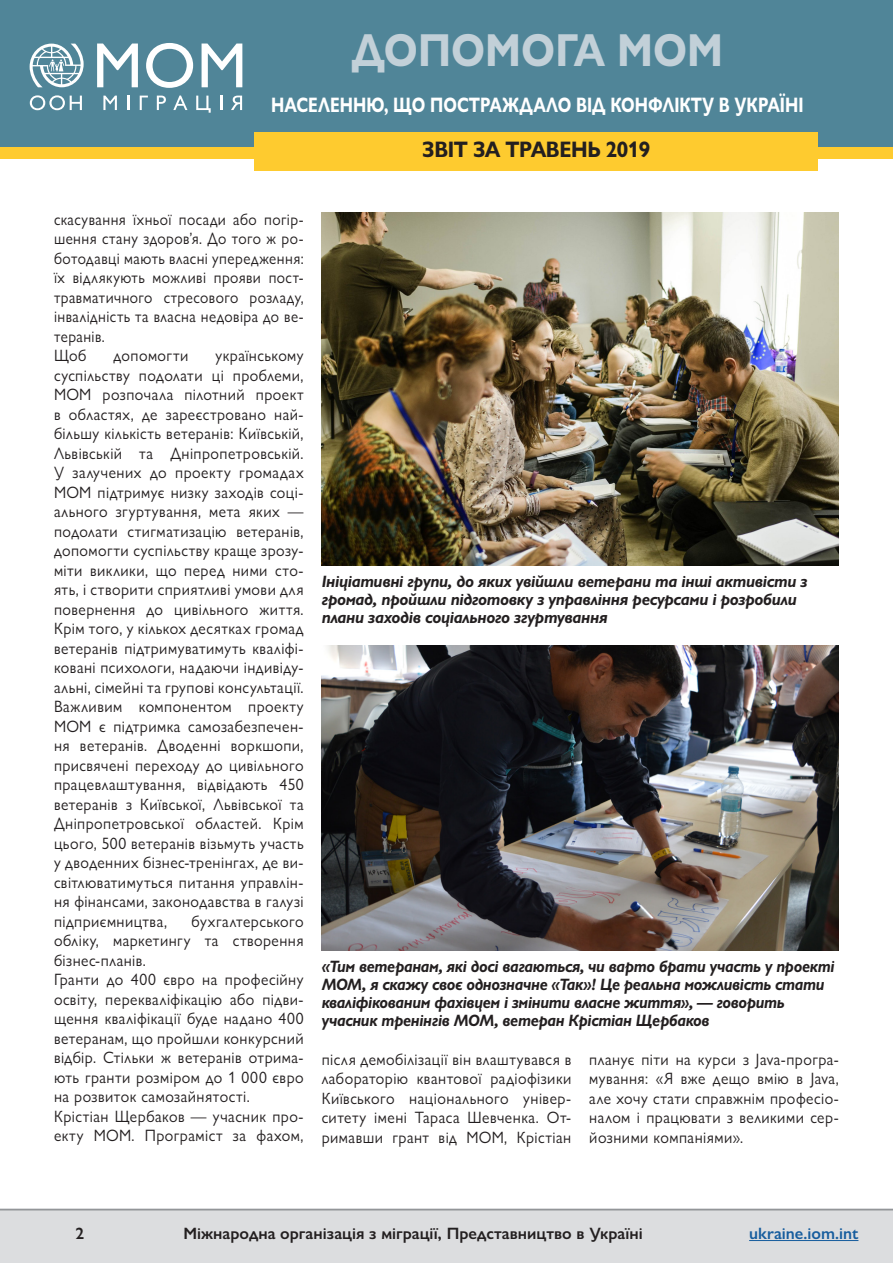
<style>
.page{position:relative;width:893px;height:1263px;background:#fff}
.page>*{position:absolute;margin:0;border:0;box-sizing:border-box;transform-origin:0 0}
.t1{font:700 46.5px "Gill Sans Nova";color:#c2d0d8;scale:.87 1}
.t2{font:700 22.5px "Gill Sans Nova";letter-spacing:-.02em;color:#231f20;scale:.9 1}
.t3{font:700 21px "Gill Sans Nova";color:#fff;scale:.77 1}
.t4{font:16.5px/19.5px "Gill Sans Nova";letter-spacing:.03em;color:#231f20;text-align:justify;scale:.95 1}
.t5{font:italic 700 16.5px/18px "Gill Sans Nova";letter-spacing:-.02em;color:#231f20;scale:.95 1}
.t6{font:16.5px/19.5px "Gill Sans Nova";letter-spacing:.03em;color:#231f20;text-align:justify;scale:.92 1}
.t7{font:italic 700 16.5px/18px "Gill Sans Nova";letter-spacing:-.02em;color:#231f20}
.t8{font:600 16.5px "Gill Sans Nova";color:#231f20}
.t9{font:600 16.5px "Gill Sans Nova";color:#175d9e}
</style>
<div class="page">
<img style="left:322px;top:645px;width:517px;height:305px">
<img style="left:322px;top:213px;width:516px;height:353px">
<div style="left:0;top:1209px;width:893px;height:54px;background:#dcdddf"></div>
<hr style="left:0;top:1209px;width:893px;height:1px;background:#939598">
<hr style="left:749px;top:1240px;width:109px;height:1px;background:#175d9e">
<div style="left:0;top:0;width:893px;height:151px;background:#508598"></div>
<div style="left:0;top:147px;width:893px;height:11px;background:#fecb2f"></div>
<div style="left:255px;top:132px;width:563px;height:39px;background:#fecb2f"></div>
<svg style="left:146px;top:43px;width:47px;height:45px"></svg>
<svg style="left:202px;top:44px;width:40px;height:43px"></svg>
<svg style="left:97px;top:44px;width:41px;height:43px"></svg>
<svg style="left:30px;top:44px;width:54px;height:43px"></svg>
<svg style="left:30px;top:95px;width:52px;height:15px"></svg>
<svg style="left:103px;top:96px;width:14px;height:14px"></svg>
<svg style="left:127px;top:96px;width:2px;height:14px"></svg>
<svg style="left:140px;top:96px;width:8px;height:14px"></svg>
<svg style="left:157px;top:96px;width:9px;height:14px"></svg>
<svg style="left:173px;top:96px;width:14px;height:14px"></svg>
<svg style="left:196px;top:96px;width:15px;height:17px"></svg>
<svg style="left:220px;top:96px;width:2px;height:14px"></svg>
<svg style="left:231px;top:96px;width:11px;height:14px"></svg>
<h1 class="t1" style="left:352px;top:21px;width:428px">ДОПОМОГА МОМ</h1>
<p class="t3" style="left:271px;top:92px;width:693px">НАСЕЛЕННЮ, ЩО ПОСТРАЖДАЛО ВІД КОНФЛІКТУ В УКРАЇНІ</p>
<h2 class="t2" style="left:422px;top:135px;width:255px">ЗВІТ ЗА ТРАВЕНЬ 2019</h2>
<p class="t6" style="left:54px;top:209px;width:273px">скасування їхньої посади або погір&shy;шення стану здоров’я. До того ж ро&shy;ботодавці мають власні упередження: їх відлякують можливі прояви пост&shy;травматичного стресового розладу, інвалідність та власна недовіра до ве&shy;теранів.</p>
<p class="t4" style="left:54px;top:346px;width:36px">Щоб</p>
<p class="t4" style="left:114px;top:346px;width:80px">допомогти</p>
<p class="t4" style="left:54px;top:346px;width:264px;text-indent:161px">українському суспільству подолати ці проблеми, МОМ розпочала пілотний проект в областях, де зареєстровано най&shy;більшу кількість ветеранів: Київській, Львівській та Дніпропетровській.<br>У залучених до проекту громадах МОМ підтримує низку заходів соці&shy;ального згуртування, мета яких — подолати стигматизацію ветеранів, допомогти суспільству краще зрозу&shy;міти виклики, що перед ними сто&shy;ять, і створити сприятливі умови для повернення до цивільного життя.<br>Крім того, у кількох десятках громад ветеранів підтримуватимуть кваліфі&shy;ковані психологи, надаючи індивіду&shy;альні, сімейні та групові консультації.</p>
<p class="t4" style="left:54px;top:697px;width:264px">Важливим компонентом проекту МОМ є підтримка самозабезпечен&shy;ня ветеранів. Дводенні воркшопи, присвячені переходу до цивільного працевлаштування, відвідають 450 ветеранів з Київської, Львівської та Дніпропетровської областей. Крім цього, 500 ветеранів візьмуть участь у дводенних бізнес-тренінгах, де ви&shy;світлюватимуться питання управлін&shy;ня фінансами, законодавства в галузі підприємництва,</p>
<p class="t4" style="left:54px;top:911px;width:264px;text-indent:138px">бухгалтерського обліку, маркетингу та створення бізнес-планів.</p>
<p class="t4" style="left:54px;top:970px;width:264px">Гранти до 400 євро на професійну освіту, перекваліфікацію або підви&shy;щення кваліфікації буде надано 400 ветеранам, що пройшли конкурсний відбір. Стільки ж ветеранів отрима&shy;ють гранти розміром до 1 000 євро на розвиток самозайнятості.</p>
<p class="t4" style="left:54px;top:1106px;width:264px">Крістіан Щербаков — учасник про&shy;екту МОМ. Програміст за фахом,</p>
<p class="t7" style="left:322px;top:572px;width:487px">Ініціативні групи, до яких увійшли ветерани та інші активісти з громад, пройшли підготовку з управління ресурсами і розробили плани заходів соціального згуртування</p>
<p class="t5" style="left:322px;top:957px;width:541px">«Тим ветеранам, які досі вагаються, чи варто брати участь у проекті МОМ, я скажу своє однозначне «Так»! Це реальна можливість стати кваліфікованим фахівцем і змінити власне життя», — говорить учасник тренінгів МОМ, ветеран Крістіан Щербаков</p>
<p class="t4" style="left:322px;top:1049px;width:264px">після демобілізації він влаштувався в лабораторію квантової радіофізики Київського національного універ&shy;ситету імені Тараса Шевченка. От&shy;римавши грант від МОМ, Крістіан</p>
<p class="t4" style="left:589px;top:1049px;width:264px">планує піти на курси з Java-програ&shy;мування: «Я вже дещо вмію в Java, але хочу стати справжнім професіо&shy;налом і працювати з великими сер&shy;йозними компаніями».</p>
<p class="t8" style="left:75px;top:1223px;width:10px">2</p>
<p class="t8" style="left:183px;top:1223px;width:461px">Міжнародна організація з міграції, Представництво в Україні</p>
<p class="t9" style="left:749px;top:1223px;width:111px">ukraine.iom.int</p>
</div>
